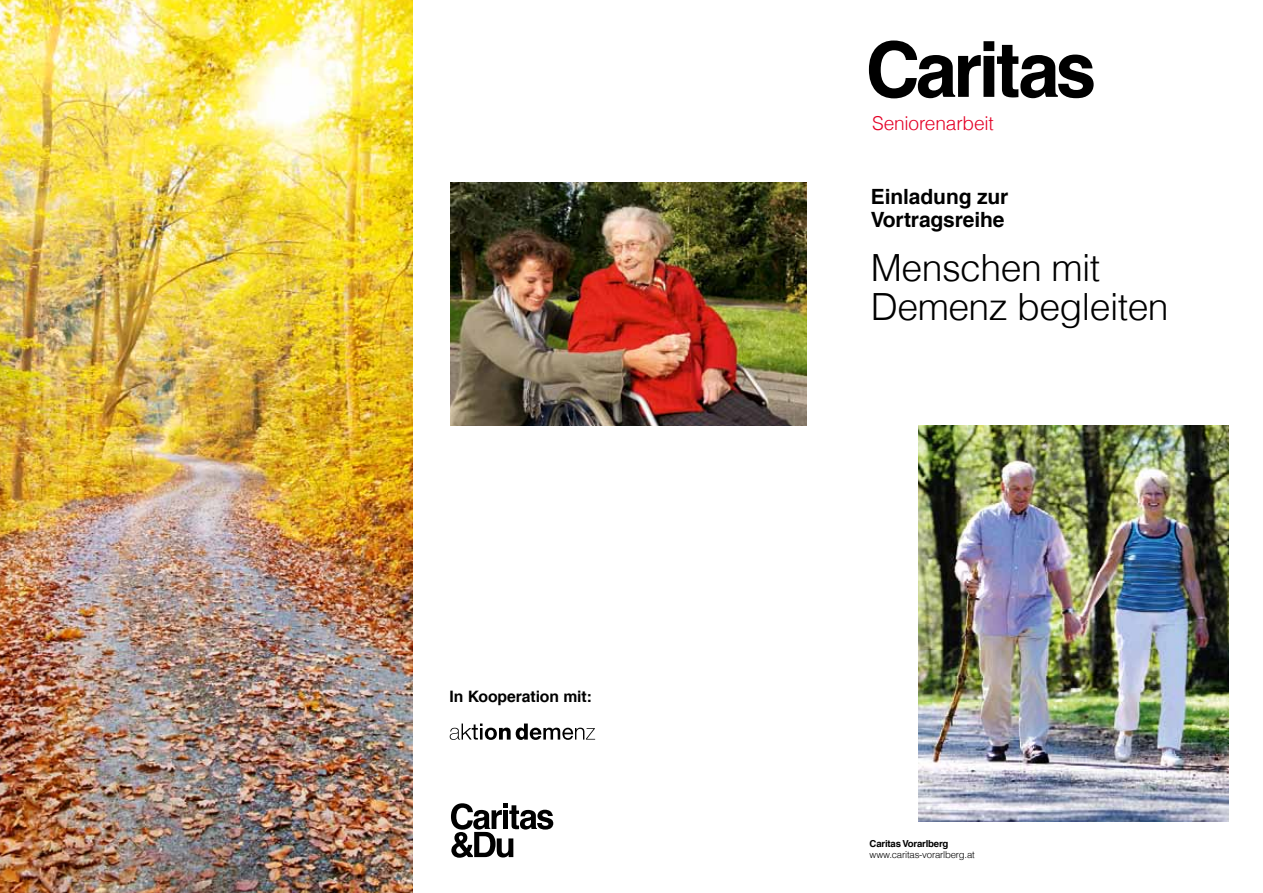
<style>
.page{position:relative;width:1263px;height:893px;background:#fff}
.page>*{position:absolute;margin:0;border:0;box-sizing:border-box;transform-origin:0 0}
.t1{font:300 37.5px/39px "Helvetica LT Com";letter-spacing:-.015em;color:#000}
.t2{font:700 21px/22.5px "Helvetica LT Com";letter-spacing:-.005em;color:#000}
.t3{font:300 19.2px "Helvetica LT Com";letter-spacing:-.01em;color:#e40026}
.t4{font:700 15.75px "Helvetica LT Com";letter-spacing:-.005em;color:#000}
.t5{font:300 9.6px "Helvetica LT Com";letter-spacing:-.02em;color:#000}
.t6{font:700 9.6px "Helvetica LT Com";letter-spacing:-.02em;color:#000}
</style>
<div class="page">
<svg style="left:869px;top:41px;width:225px;height:57px"></svg>
<img style="left:918px;top:425px;width:310px;height:396px">
<img style="left:451px;top:183px;width:356px;height:243px">
<img style="left:0;top:0;width:412px;height:893px">
<svg style="left:451px;top:803px;width:102px;height:55px"></svg>
<svg style="left:450px;top:723px;width:145px;height:17px"></svg>
<p class="t4" style="left:450px;top:687px;width:144px">In Kooperation mit:</p>
<p class="t3" style="left:872px;top:111px;width:123px">Seniorenarbeit</p>
<p class="t2" style="left:871px;top:185px;width:139px">Einladung zur<br>Vortragsreihe</p>
<p class="t1" style="left:871px;top:247px;width:299px">Menschen mit<br>Demenz begleiten</p>
<p class="t6" style="left:870px;top:838px;width:80px">Caritas Vorarlberg</p>
<p class="t5" style="left:870px;top:849px;width:107px">www.caritas-vorarlberg.at</p>
</div>
